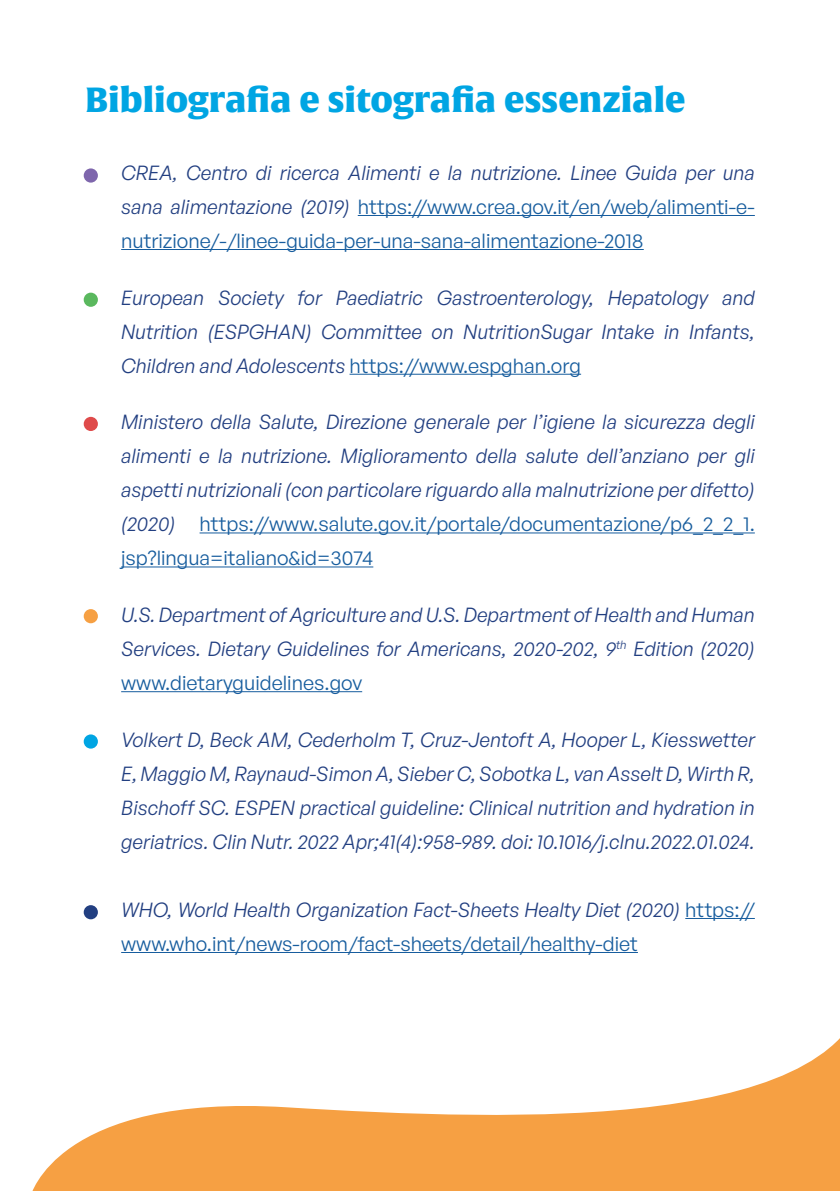
<style>
.page{position:relative;width:840px;height:1191px;background:#fff}
.page>*{position:absolute;margin:0;border:0;box-sizing:border-box;transform-origin:0 0}
.t1{font:34px "Alverata Bl";color:#00a5e3}
.t2{font:italic 20px/34px "General Sans";color:#223f81;text-align:justify}
.t3{font:20px/34px "General Sans";color:#175d9e;text-align:justify}
.s1{color:#223f81}
.s2{font-style:italic;color:#223f81}
.s3{font-style:normal}
.s4{font-style:normal;color:#175d9e}
</style>
<div class="page">
<svg style="left:32px;top:906px;width:807px;height:285px"></svg>
<hr style="left:357px;top:215px;width:397px;height:1px;background:#175d9e">
<hr style="left:121px;top:249px;width:522px;height:1px;background:#175d9e">
<hr style="left:349px;top:374px;width:231px;height:1px;background:#175d9e">
<hr style="left:199px;top:532px;width:555px;height:1px;background:#175d9e">
<hr style="left:121px;top:566px;width:252px;height:1px;background:#175d9e">
<hr style="left:121px;top:691px;width:241px;height:1px;background:#175d9e">
<hr style="left:685px;top:918px;width:69px;height:1px;background:#175d9e">
<hr style="left:121px;top:952px;width:516px;height:1px;background:#175d9e">
<div style="left:84px;top:168px;width:14px;height:15px;background:#7e66ac;border-radius:50%"></div>
<div style="left:84px;top:293px;width:14px;height:14px;background:#5ab85e;border-radius:50%"></div>
<div style="left:84px;top:417px;width:14px;height:14px;background:#df4b4b;border-radius:50%"></div>
<div style="left:84px;top:609px;width:14px;height:14px;background:#f6a043;border-radius:50%"></div>
<div style="left:84px;top:734px;width:14px;height:14px;background:#00a5e3;border-radius:50%"></div>
<div style="left:84px;top:905px;width:14px;height:14px;background:#223f81;border-radius:50%"></div>
<h1 class="t1" style="left:85px;top:78px;width:601px">Bibliografia e sitografia essenziale</h1>
<p class="t3" style="left:121px;top:155px;width:634px;text-indent:-36px"><span class="s1">•</span> <span class="s2">CREA, Centro di ricerca Alimenti e la nutrizione. Linee Guida per una sana alimentazione (2019)</span> https://www.crea.gov.it/en/web/alimenti-e&shy;nutrizione/-/linee-guida-per-una-sana-alimentazione-2018</p>
<p class="t2" style="left:121px;top:280px;width:634px;text-indent:-36px"><span class="s3">•</span> European Society for Paediatric Gastroenterology, Hepatology and Nutrition (ESPGHAN) Committee on NutritionSugar Intake in Infants, Children and Adolescents <span class="s4">https://www.espghan.org</span></p>
<p class="t2" style="left:121px;top:404px;width:634px;text-indent:-36px"><span class="s3">•</span> Ministero della Salute, Direzione generale per l’igiene la sicurezza degli alimenti e la nutrizione. Miglioramento della salute dell’anziano per gli aspetti nutrizionali (con particolare riguardo alla malnutrizione per difetto) (2020) <span class="s4">https://www.salute.gov.it/portale/documentazione/p6_2_2_1. jsp?lingua=italiano&amp;id=3074</span></p>
<p class="t2" style="left:121px;top:597px;width:634px;text-indent:-36px"><span class="s3">•</span> U.S. Department of Agriculture and U.S. Department of Health and Human Services. Dietary Guidelines for Americans, 2020-202, 9<sup>th</sup> Edition (2020) <span class="s4">www.dietaryguidelines.gov</span></p>
<p class="t2" style="left:121px;top:722px;width:634px;text-indent:-36px"><span class="s3">•</span> Volkert D, Beck AM, Cederholm T, Cruz-Jentoft A, Hooper L, Kiesswetter E, Maggio M, Raynaud-Simon A, Sieber C, Sobotka L, van Asselt D, Wirth R, Bischoff SC. ESPEN practical guideline: Clinical nutrition and hydration in geriatrics. Clin Nutr. 2022 Apr;41(4):958-989. doi: 10.1016/j.clnu.2022.01.024.</p>
<p class="t3" style="left:121px;top:892px;width:634px;text-indent:-36px"><span class="s1">•</span> <span class="s2">WHO, World Health Organization Fact-Sheets Healty Diet (2020)</span> https:// www.who.int/news-room/fact-sheets/detail/healthy-diet</p>
</div>
